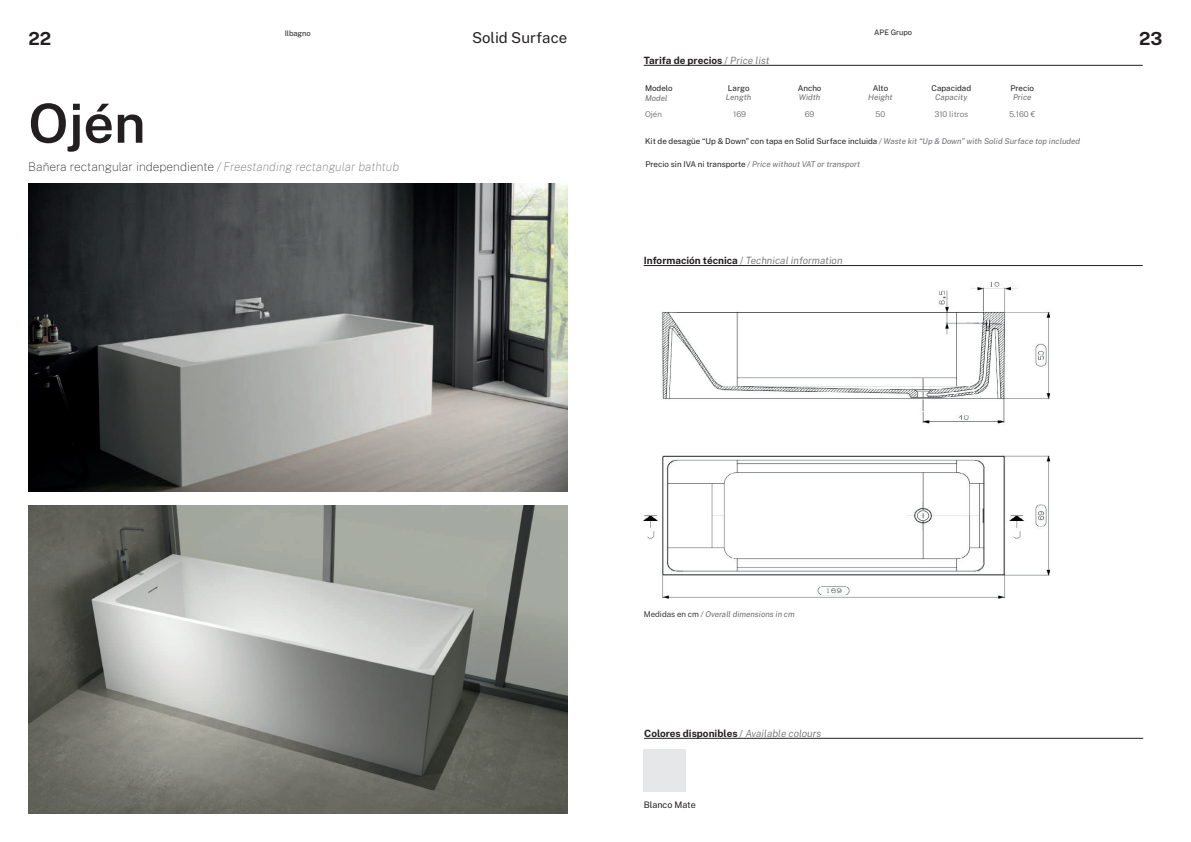
<style>
.page{position:relative;width:1191px;height:842px;background:#fff}
.page>*{position:absolute;margin:0;border:0;box-sizing:border-box;transform-origin:0 0}
.t1{font:600 54px "Public Sans";color:#231f20}
.t2{font:700 18px "Public Sans";color:#231f20}
.t3{font:15px "Public Sans";color:#231f20}
.t4{font:italic 100 12px "Public Sans";color:#6c6d70}
.t5{font:700 10px "Public Sans";color:#231f20}
.t6{font:italic 300 10px "Public Sans";color:#6c6d70}
.t7{font:9px "Public Sans";color:#231f20}
.t8{font:8px "Public Sans";color:#231f20}
.t9{font:italic 8px "Public Sans";color:#6c6d70}
.t10{font:300 8px "Public Sans";color:#6c6d70}
.t11{font:7.5px "Public Sans";color:#231f20}
.s1{font-weight:300;color:#6c6d70}
.s2{font-weight:300;font-style:italic;color:#6c6d70}
.s3{font-style:normal;color:#231f20}
.s4{font-style:italic;color:#6c6d70}
.s5{font-weight:700;font-style:normal;color:#231f20}
.s6{font-style:normal}
.s7{font-weight:300;font-style:normal;color:#231f20}
</style>
<div class="page">
<hr style="left:643px;top:65px;width:499px;height:1px;background:#231f20">
<img style="left:643px;top:282px;width:406px;height:317px">
<hr style="left:643px;top:265px;width:499px;height:1px;background:#231f20">
<div style="left:643px;top:749px;width:43px;height:42px;background:#e6e7e9"></div>
<hr style="left:644px;top:738px;width:499px;height:1px;background:#231f20">
<img style="left:28px;top:505px;width:539px;height:309px">
<img style="left:28px;top:183px;width:539px;height:308px">
<p class="t11" style="left:285px;top:28px;width:28px">Ilbagno</p>
<p class="t11" style="left:874px;top:27px;width:39px">APE Grupo</p>
<h3 class="t3" style="left:472px;top:26px;width:97px">Solid Surface</h3>
<h2 class="t2" style="left:28px;top:26px;width:24px">22</h2>
<h2 class="t2" style="left:1139px;top:26px;width:25px">23</h2>
<p class="t5" style="left:643px;top:53px;width:127px">Tarifa de precios <span class="s1">/</span> <span class="s2">Price list</span></p>
<h1 class="t1" style="left:28px;top:84px;width:119px">Ojén</h1>
<h3 class="t4" style="left:28px;top:158px;width:372px"><span class="s3">Bañera rectangular independiente</span> / Freestanding rectangular bathtub</h3>
<p class="t8" style="left:645px;top:82px;width:29px">Modelo</p>
<p class="t8" style="left:728px;top:82px;width:23px">Largo</p>
<p class="t8" style="left:797px;top:82px;width:25px">Ancho</p>
<p class="t8" style="left:872px;top:82px;width:17px">Alto</p>
<p class="t8" style="left:931px;top:82px;width:41px">Capacidad</p>
<p class="t8" style="left:1010px;top:82px;width:25px">Precio</p>
<p class="t9" style="left:645px;top:93px;width:24px">Model</p>
<p class="t9" style="left:726px;top:92px;width:27px">Length</p>
<p class="t9" style="left:798px;top:92px;width:23px">Width</p>
<p class="t9" style="left:868px;top:92px;width:26px">Height</p>
<p class="t9" style="left:935px;top:92px;width:34px">Capacity</p>
<p class="t9" style="left:1013px;top:92px;width:20px">Price</p>
<p class="t10" style="left:645px;top:109px;width:18px">Ojén</p>
<p class="t10" style="left:733px;top:109px;width:14px">169</p>
<p class="t10" style="left:804px;top:109px;width:11px">69</p>
<p class="t10" style="left:875px;top:109px;width:11px">50</p>
<p class="t10" style="left:934px;top:109px;width:35px">310 litros</p>
<p class="t10" style="left:1009px;top:109px;width:28px">5.160 €</p>
<p class="t8" style="left:645px;top:135px;width:436px">Kit de desagüe “Up &amp; Down” con tapa en Solid Surface incluida <span class="s4">/ Waste kit “Up &amp; Down” with Solid Surface top included</span></p>
<p class="t9" style="left:645px;top:159px;width:216px"><span class="s3">Precio sin IVA ni transporte</span> / Price without VAT or transport</p>
<p class="t6" style="left:643px;top:254px;width:200px"><span class="s5">Información técnica</span> <span class="s6">/</span> Technical information</p>
<p class="t9" style="left:643px;top:609px;width:152px"><span class="s7">Medidas en cm</span> / Overall dimensions in cm</p>
<p class="t5" style="left:644px;top:726px;width:179px">Colores disponibles <span class="s1">/</span> <span class="s2">Available colours</span></p>
<p class="t7" style="left:643px;top:798px;width:54px">Blanco Mate</p>
</div>
